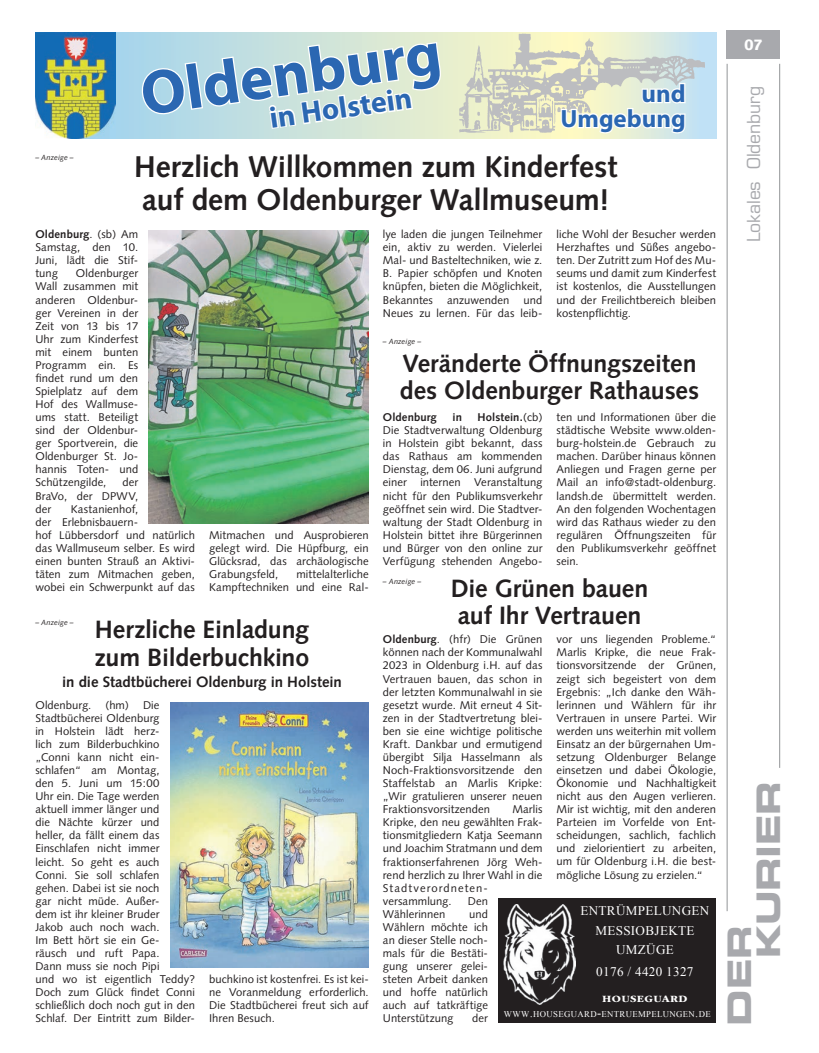
<style>
.page{position:relative;width:819px;height:1053px;background:#fff}
.page>*{position:absolute;margin:0;border:0;box-sizing:border-box;transform-origin:0 0}
.t1{font:700 62.5px "Myriad Pro";color:#2b67b2}
.t2{font:32.5px/28.9px "Eurostile LT Std Bold Ex 2";letter-spacing:-.01em;color:#a8a9ad}
.t3{font:700 30px/32.5px "Syntax LT Std";letter-spacing:-.005em;color:#231f20}
.t4{font:700 30px "Myriad Pro";color:#2b67b2}
.t5{font:700 25px/27.5px "Syntax LT Std";letter-spacing:-.005em;color:#231f20}
.t6{font:700 25px/25px "Myriad Pro";color:#2b67b2;text-align:right}
.t7{font:17.5px "Eurostile LT Std";letter-spacing:-.005em;color:#a8a9ad}
.t8{font:700 15px "Syntax LT Std";letter-spacing:-.005em;color:#231f20}
.t9{font:900 15px "Syntax LT Std";color:#fff}
.t10{font:13.12px/19.5px "Times New Roman";letter-spacing:.025em;color:#fff;text-align:center}
.t11{font:11.25px/13px "Syntax";letter-spacing:.005em;color:#231f20;text-align:justify}
.t12{font:700 11.25px "Syntax";letter-spacing:.01em;color:#231f20}
.t13{font:700 10px "ITC Garamond Std";letter-spacing:.03em;color:#fff;scale:1.14 1}
.t14{font:8.75px "Times New Roman";letter-spacing:.04em;color:#fff}
.t15{font:italic 7.5px "Syntax LT Std";letter-spacing:.015em;color:#231f20}
.s1{font-weight:700}
.s2{font-size:12.5px}
</style>
<div class="page">
<hr style="left:726px;top:64px;width:1px;height:847px;background:#939598">
<hr style="left:779px;top:64px;width:1px;height:703px;background:#939598">
<div style="left:726px;top:30px;width:54px;height:29px;background:#a8a9ad"></div>
<div style="left:498px;top:898px;width:218px;height:124px;background:#231f20"></div>
<img style="left:504px;top:904px;width:71px;height:100px">
<svg style="left:115px;top:32px;width:601px;height:107px;background:#c3dfdf"></svg>
<img style="left:35px;top:32px;width:80px;height:107px">
<svg style="left:141px;top:40px;width:302px;height:90px"></svg>
<img style="left:459px;top:32px;width:245px;height:103px">
<svg style="left:559px;top:68px;width:128px;height:71px"></svg>
<img style="left:149px;top:230px;width:220px;height:293px">
<img style="left:170px;top:702px;width:199px;height:265px">
<p class="t1" style="left:136px;top:60px;width:304px;rotate:-8deg">Oldenburg</p>
<p class="t4" style="left:267px;top:101px;width:145px;rotate:-8deg">in Holstein</p>
<p class="t6" style="left:560px;top:81px;width:127px">und<br>Umgebung</p>
<p class="t3" style="left:134px;top:151px;width:485px">Herzlich Willkommen zum Kinderfest auf dem Oldenburger Wallmuseum!</p>
<p class="t11" style="left:383px;top:228px;width:161px">lye laden die jungen Teilnehmer ein, aktiv zu werden. Vielerlei Mal- und Basteltechniken, wie z.<br>B. Papier schöpfen und Knoten knüpfen, bieten die Möglichkeit, Bekanntes</p>
<p class="t15" style="left:35px;top:153px;width:40px">– Anzeige –</p>
<p class="t11" style="left:556px;top:228px;width:161px">liche Wohl der Besucher werden Herzhaftes und Süßes angebo&shy;ten. Der Zutritt zum Hof des Mu&shy;seums und damit zum Kinderfest ist kostenlos, die Ausstellungen und der Freilichtbereich bleiben kostenpflichtig.</p>
<p class="t5" style="left:400px;top:349px;width:301px">Veränderte Öffnungszeiten des Oldenburger Rathauses</p>
<p class="t12" style="left:383px;top:411px;width:55px">Oldenburg</p>
<p class="t12" style="left:452px;top:411px;width:11px">in</p>
<p class="t11" style="left:35px;top:228px;width:104px"><span class="s1">Oldenburg</span>. (sb) Am Samstag, den 10.<br>Juni, lädt die Stif&shy;tung</p>
<p class="t11" style="left:35px;top:267px;width:104px;text-indent:40px">Oldenburger Wall zusammen mit anderen Oldenbur&shy;ger Vereinen in der Zeit von 13 bis 17<br>Uhr zum Kinderfest mit einem bunten Programm ein. Es findet rund um den Spielplatz auf dem Hof des Wallmuse&shy;ums statt. Beteiligt sind der Oldenbur&shy;ger Sportverein, die Oldenburger St. Jo&shy;hannis Toten- und Schützengilde,</p>
<p class="t11" style="left:383px;top:293px;width:161px;text-align:right">und<br>Neues zu lernen. Für das leib-</p>
<p class="t11" style="left:447px;top:293px;width:64px">anzuwenden</p>
<p class="t15" style="left:383px;top:337px;width:40px">– Anzeige –</p>
<p class="t11" style="left:383px;top:411px;width:161px;text-indent:95px"><span class="s1">Holstein.</span>(cb)<br>Die Stadtverwaltung Oldenburg in Holstein gibt bekannt, dass das Rathaus am kommenden Dienstag, dem 06. Juni aufgrund einer internen Veranstaltung nicht für den Publikumsverkehr geöffnet sein wird. Die Stadtver&shy;waltung der Stadt Oldenburg in Holstein bittet ihre Bürgerinnen und Bürger von den online zur Verfügung stehenden Angebo-</p>
<p class="t11" style="left:556px;top:411px;width:161px">ten und Informationen über die städtische Website www.olden&shy;burg-holstein.de Gebrauch zu machen. Darüber hinaus können Anliegen und Fragen gerne per Mail an info@stadt-oldenburg. landsh.de übermittelt werden.<br>An den folgenden Wochentagen wird das Rathaus wieder zu den regulären Öffnungszeiten für den Publikumsverkehr geöffnet sein.</p>
<p class="t5" style="left:450px;top:574px;width:199px">Die Grünen bauen auf Ihr Vertrauen</p>
<p class="t11" style="left:383px;top:633px;width:161px"><span class="s1">Oldenburg</span>. (hfr) Die Grünen können nach der Kommunalwahl 2023 in Oldenburg i.H. auf das Vertrauen bauen, das schon in der letzten Kommunalwahl in sie gesetzt wurde. Mit erneut 4 Sit&shy;zen in der Stadtvertretung blei&shy;ben sie eine wichtige politische Kraft. Dankbar und ermutigend übergibt Silja Hasselmann als Noch-Fraktionsvorsitzende den Staffelstab an Marlis Kripke: „Wir gratulieren unserer neuen Fraktionsvorsitzenden</p>
<p class="t11" style="left:35px;top:476px;width:104px;text-indent:87px">der BraVo, der DPWV, der</p>
<p class="t11" style="left:35px;top:502px;width:161px;text-align:left;text-indent:35px">Kastanienhof,<br>der Erlebnisbauern-<br>hof Lübbersdorf und natürlich das Wallmuseum selber. Es wird einen bunten Strauß an Aktivi&shy;täten zum Mitmachen geben, wobei ein Schwerpunkt auf das</p>
<p class="t11" style="left:209px;top:528px;width:161px">Mitmachen und Ausprobieren gelegt wird. Die Hüpfburg, ein Glücksrad, das archäologische Grabungsfeld,</p>
<p class="t11" style="left:209px;top:567px;width:161px;text-align:right">mittelalterliche<br>Kampftechniken und eine Ral-</p>
<p class="t15" style="left:383px;top:576px;width:40px">– Anzeige –</p>
<p class="t5" style="left:95px;top:616px;width:216px">Herzliche Einladung zum Bilderbuchkino</p>
<p class="t8" style="left:62px;top:673px;width:281px">in die Stadtbücherei Oldenburg in Holstein</p>
<p class="t11" style="left:35px;top:698px;width:161px;text-align:left">Oldenburg. (hm) Die<br>Stadtbücherei Oldenburg<br>in Holstein lädt herz-<br>lich zum Bilderbuchkino „Conni kann nicht ein&shy;schlafen“ am Montag,<br>den 5. Juni um 15:00<br>Uhr ein. Die Tage werden aktuell immer länger und<br>die Nächte kürzer und<br>heller, da fällt einem das<br>Einschlafen nicht immer<br>leicht. So geht es auch<br>Conni. Sie soll schlafen gehen. Dabei ist sie noch<br>gar nicht müde. Außer-<br>dem ist ihr kleiner Bruder<br>Jakob auch noch wach.<br>Im Bett hört sie ein Ge-<br>räusch und ruft Papa.<br>Dann muss sie noch Pipi<br>und wo ist eigentlich Teddy?<br>Doch zum Glück findet Conni schließlich doch noch gut in den<br>Schlaf. Der Eintritt zum Bilder-</p>
<p class="t15" style="left:35px;top:618px;width:40px">– Anzeige –</p>
<p class="t11" style="left:556px;top:633px;width:161px">vor uns liegenden Probleme.“ Marlis Kripke, die neue Frak&shy;tionsvorsitzende der Grünen, zeigt sich begeistert von dem Ergebnis: „Ich danke den Wäh&shy;lerinnen und Wählern für ihr Vertrauen in unsere Partei. Wir werden uns weiterhin mit vollem Einsatz an der bürgernahen Um&shy;setzung Oldenburger Belange einsetzen und dabei Ökologie, Ökonomie und Nachhaltigkeit nicht aus den Augen verlieren.<br>Mir ist wichtig, mit den anderen Parteien im Vorfelde von Ent&shy;scheidungen, sachlich, fachlich und zielorientiert zu arbeiten, um für Oldenburg i.H. die best&shy;mögliche Lösung zu erzielen.“</p>
<p class="t11" style="left:383px;top:802px;width:161px;text-align:left;text-indent:129px">Marlis<br>Kripke, den neu gewählten Frak&shy;tionsmitgliedern Katja Seemann und Joachim Stratmann und dem fraktionserfahrenen Jörg Weh&shy;rend herzlich zu Ihrer Wahl in die<br>Stadtverordneten&shy;versammlung.</p>
<p class="t11" style="left:467px;top:894px;width:22px">Den</p>
<p class="t10" style="left:580px;top:900px;width:130px">ENTRÜMPELUNGEN<br>MESSIOBJEKTE<br>UMZÜGE</p>
<p class="t10" style="left:596px;top:961px;width:99px">0176 / 4420 1327</p>
<p class="t13" style="left:602px;top:992px;width:76px">HOUSEGUARD</p>
<p class="t11" style="left:383px;top:907px;width:64px">Wählerinnen</p>
<p class="t11" style="left:383px;top:907px;width:107px;text-indent:86px">und Wählern möchte ich an dieser Stelle noch&shy;mals für die Bestäti&shy;gung unserer gelei&shy;steten Arbeit danken und hoffe natürlich auch auf tatkräftige Unterstützung</p>
<p class="t11" style="left:209px;top:972px;width:161px">buchkino ist kostenfrei. Es ist kei&shy;ne Voranmeldung erforderlich.<br>Die Stadtbücherei freut sich auf Ihren Besuch.</p>
<p class="t14" style="left:504px;top:1007px;width:208px">WWW<span class="s2">.</span>HOUSEGUARD<span class="s2">-</span>ENTRUEMPELUNGEN<span class="s2">.</span>DE</p>
<p class="t11" style="left:472px;top:1011px;width:17px">der</p>
<p class="t9" style="left:744px;top:36px;width:20px">07</p>
<p class="t7" style="left:743px;top:242px;width:158px;rotate:-90deg">Lokales Oldenburg</p>
<p class="t2" style="left:724px;top:958px;width:179px;text-indent:-67px;rotate:-90deg">DER<br>KURIER</p>
</div>
